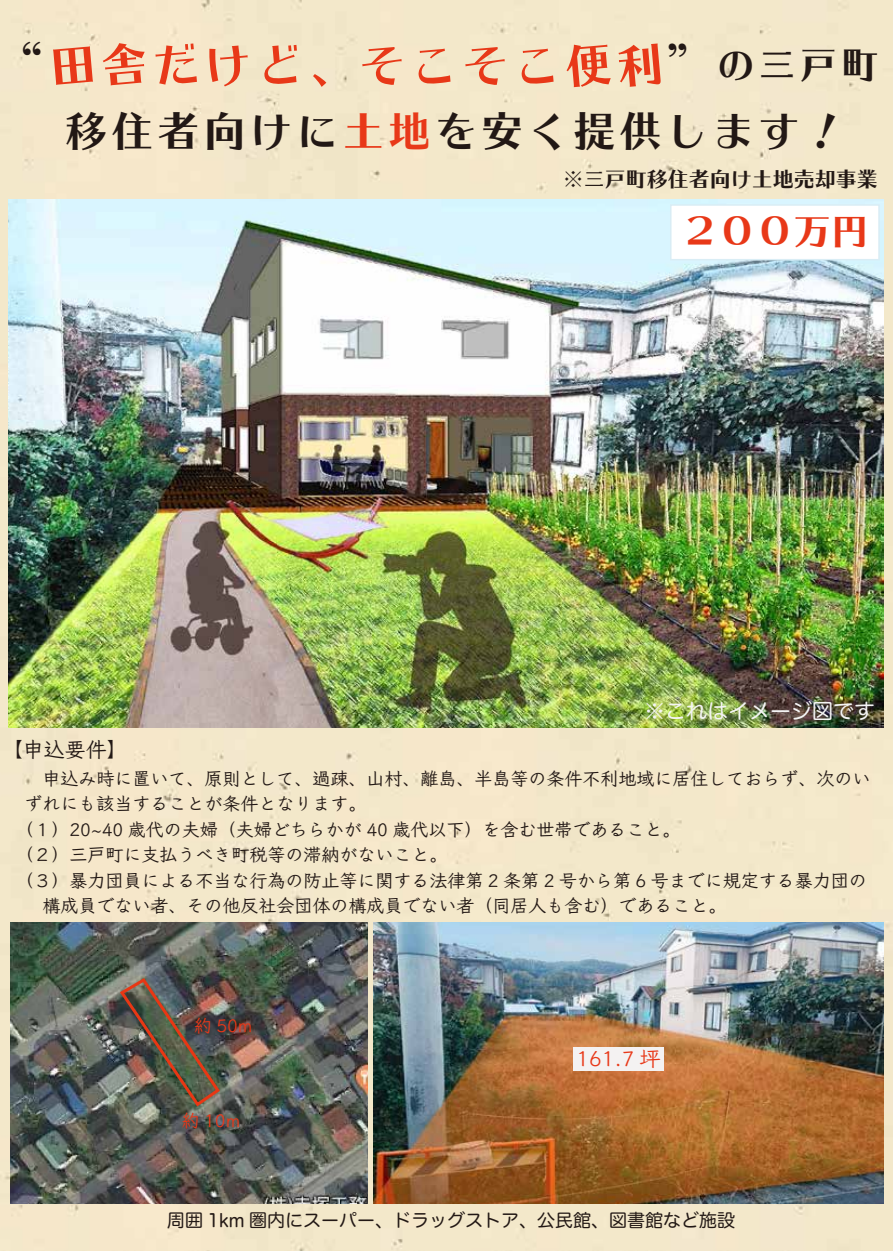
<style>
.page{position:relative;width:893px;height:1251px;background:#fff}
.page>*{position:absolute;margin:0;border:0;box-sizing:border-box;transform-origin:0 0}
.t1{font:46.5px "Kan 415 Typos Std";color:#e83818}
.t2{font:46.5px "Kan 415 Typos Std";color:#221815}
.t3{font:42px "Kan 415 Typos Std";letter-spacing:.1em;color:#221815}
.t4{font:37.5px "Kan 415 Typos Std";color:#221815}
.t5{font:37.5px "Kan 415 Typos Std";color:#e83818}
.t6{font:21px "Kan 415 Typos Std";color:#221815}
.t7{font:21px "Hira Maru Pro W4";color:#f4f4f4}
.t8{font:600 21px "Klee";color:#e83818}
.t9{font:600 21px "Klee";color:#221815}
.t10{font:600 18px "Klee";color:#221815}
.t11{font:18px "Hira Maru Pro W4";color:#221815}
.t12{font:600 18px "Klee";color:#e83818}
.s1{font-size:46.5px}
.s2{color:#e83818}
</style>
<div class="page">
<div style="left:0;top:0;width:893px;height:1250px;background:#f3e8ca"></div>
<img style="left:9px;top:199px;width:874px;height:528px">
<img style="left:374px;top:922px;width:509px;height:280px">
<img style="left:10px;top:922px;width:358px;height:280px">
<img style="left:118px;top:975px;width:104px;height:133px">
<img style="left:177px;top:1106px;width:72px;height:32px">
<div style="left:573px;top:1046px;width:91px;height:24px;background:#f4f2f2"></div>
<img style="left:189px;top:1011px;width:72px;height:33px">
<div style="left:670px;top:204px;width:210px;height:56px;background:#fff;border:2px solid #d9edf5"></div>
<h1 class="t2" style="left:-4px;top:39px;width:48px">“</h1>
<h1 class="t1" style="left:50px;top:66px;width:613px;rotate:-5deg">田舎だけど、そこそこ便利</h1>
<h3 class="t4" style="left:666px;top:44px;width:214px"><span class="s1">”</span>の三戸町</h3>
<h2 class="t3" style="left:65px;top:108px;width:783px">移住者向けに<span class="s2">土地</span>を安く提供します！</h2>
<p class="t6" style="left:563px;top:167px;width:316px">※三戸町移住者向け土地売却事業</p>
<h3 class="t5" style="left:681px;top:210px;width:189px">２００万円</h3>
<p class="t7" style="left:644px;top:692px;width:232px">※これはイメージ図です</p>
<p class="t9" style="left:2px;top:735px;width:127px">【申込要件】</p>
<p class="t10" style="left:24px;top:766px;width:847px">　申込み時に置いて、原則として、過疎、山村、離島、半島等の条件不利地域に居住しておらず、次のい</p>
<p class="t10" style="left:24px;top:792px;width:344px">ずれにも該当することが条件となります。</p>
<p class="t10" style="left:15px;top:817px;width:667px">（１）20~40 歳代の夫婦（夫婦どちらかが 40 歳代以下）を含む世帯であること。</p>
<p class="t10" style="left:15px;top:843px;width:434px">（２）三戸町に支払うべき町税等の滞納がないこと。</p>
<p class="t10" style="left:15px;top:868px;width:853px">（３）暴力団員による不当な行為の防止等に関する法律第 2 条第 2 号から第 6 号までに規定する暴力団の</p>
<p class="t10" style="left:24px;top:894px;width:704px">　構成員でない者、その他反社会団体の構成員でない者（同居人も含む）であること。</p>
<p class="t12" style="left:194px;top:1014px;width:60px">約 50m</p>
<p class="t12" style="left:182px;top:1108px;width:60px">約 10m</p>
<p class="t8" style="left:577px;top:1044px;width:85px">161.7 坪</p>
<p class="t11" style="left:167px;top:1204px;width:570px">周囲 1km 圏内にスーパー、ドラッグストア、公民館、図書館など施設</p>
</div>
